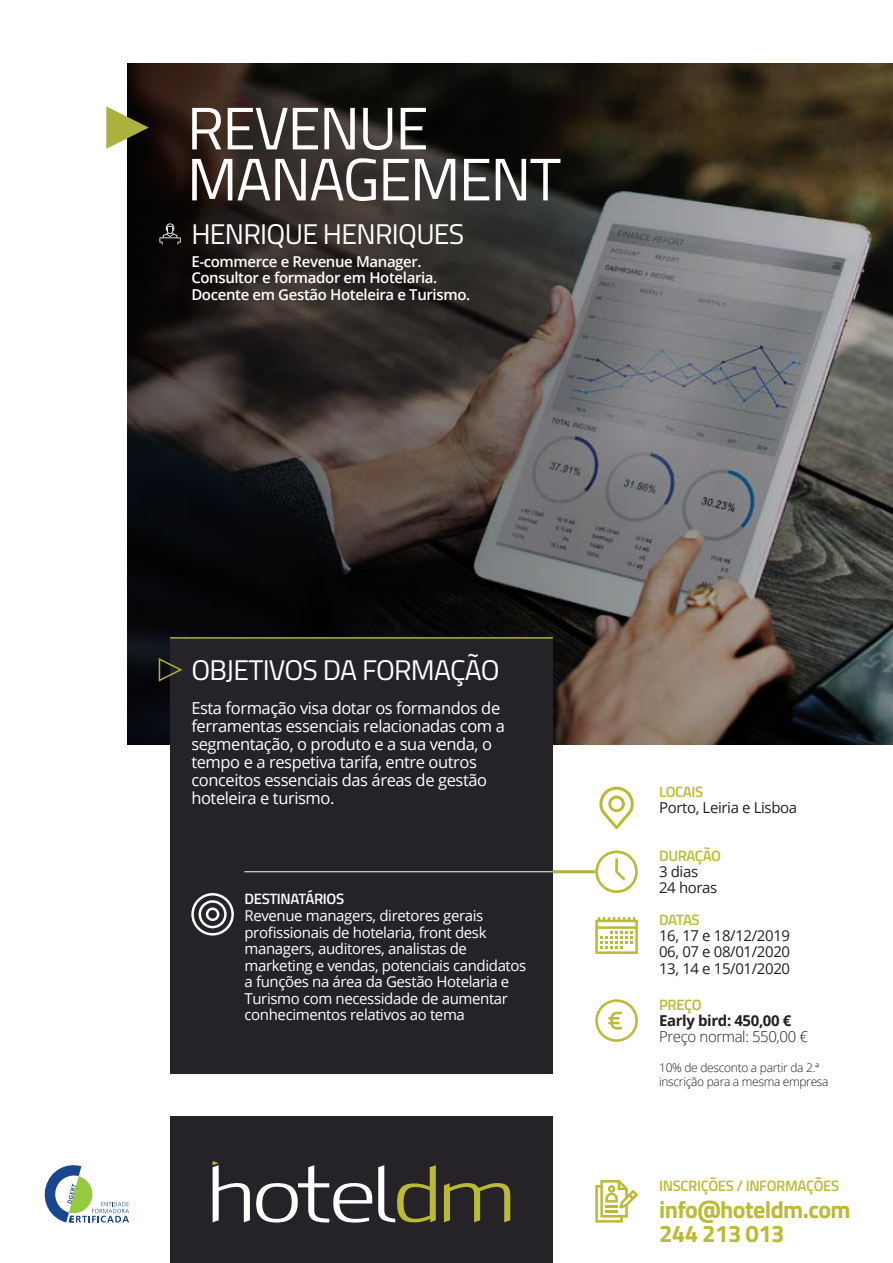
<style>
.page{position:relative;width:893px;height:1263px;background:#fff}
.page>*{position:absolute;margin:0;border:0;box-sizing:border-box;transform-origin:0 0}
.t1{font:60px/51px "Titillium";letter-spacing:-.025em;color:#fff}
.t2{font:28.5px "Titillium";letter-spacing:-.025em;color:#fff}
.t3{font:700 24px/24px "Titillium";letter-spacing:-.025em;color:#bbba33}
.t4{font:16.5px/18px "Open Sans";letter-spacing:-.025em;color:#fff}
.t5{font:15px/16.5px "Open Sans";letter-spacing:-.025em;color:#fff}
.t6{font:600 15px/16.5px "Open Sans";letter-spacing:-.025em;color:#fff}
.t7{font:15px/16.5px "Open Sans";letter-spacing:-.025em;color:#231f20}
.t8{font:600 15px "Titillium";letter-spacing:-.025em;color:#bbba33}
.t9{font:300 15px "Open Sans";letter-spacing:-.025em;color:#231f20}
.t10{font:700 15px "Open Sans";letter-spacing:-.025em;color:#231f20}
.t11{font:600 15px "Titillium";letter-spacing:-.025em;color:#fff}
.t12{font:300 12px/13.5px "Open Sans";letter-spacing:-.025em;color:#231f20}
</style>
<div class="page">
<svg style="left:128px;top:64px;width:765px;height:680px;background:#44403c"></svg>
<div style="left:170px;top:638px;width:383px;height:436px;background:#252328"></div>
<div style="left:170px;top:1116px;width:383px;height:147px;background:#252328"></div>
<svg style="left:157px;top:657px;width:26px;height:25px"></svg>
<hr style="left:170px;top:637px;width:383px;height:2px;background:#acb23d">
<hr style="left:553px;top:870px;width:42px;height:3px;background:#acb23d">
<hr style="left:244px;top:871px;width:309px;height:1px;background:#fff">
<svg style="left:378px;top:1165px;width:58px;height:58px"></svg>
<svg style="left:444px;top:1183px;width:66px;height:39px"></svg>
<svg style="left:256px;top:1165px;width:116px;height:58px"></svg>
<svg style="left:213px;top:1161px;width:37px;height:61px"></svg>
<svg style="left:599px;top:787px;width:35px;height:42px"></svg>
<svg style="left:595px;top:917px;width:43px;height:37px"></svg>
<svg style="left:595px;top:850px;width:43px;height:43px"></svg>
<svg style="left:595px;top:999px;width:43px;height:43px"></svg>
<svg style="left:44px;top:1165px;width:85px;height:57px"></svg>
<svg style="left:191px;top:893px;width:43px;height:42px"></svg>
<svg style="left:159px;top:223px;width:22px;height:21px"></svg>
<svg style="left:106px;top:106px;width:43px;height:43px;background:#77793f"></svg>
<svg style="left:595px;top:1180px;width:43px;height:42px"></svg>
<h1 class="t1" style="left:187px;top:100px;width:376px">REVENUE<br>MANAGEMENT</h1>
<h2 class="t2" style="left:191px;top:213px;width:275px">HENRIQUE HENRIQUES</h2>
<p class="t6" style="left:191px;top:253px;width:280px">E-commerce e Revenue Manager.<br>Consultor e formador em Hotelaria.<br>Docente em Gestão Hoteleira e Turismo.</p>
<h2 class="t2" style="left:191px;top:649px;width:310px">OBJETIVOS DA FORMAÇÃO</h2>
<p class="t4" style="left:191px;top:699px;width:315px">Esta formação visa dotar os formandos de ferramentas essenciais relacionadas com a segmentação, o produto e a sua venda, o tempo e a respetiva tarifa, entre outros conceitos essenciais das áreas de gestão hoteleira e turismo.</p>
<p class="t11" style="left:244px;top:887px;width:101px">DESTINATÁRIOS</p>
<p class="t5" style="left:244px;top:907px;width:283px">Revenue managers, diretores gerais profissionais de hotelaria, front desk managers, auditores, analistas de marketing e vendas, potenciais candidatos a funções na área da Gestão Hotelaria e Turismo com necessidade de aumentar conhecimentos relativos ao tema</p>
<p class="t8" style="left:659px;top:781px;width:46px">LOCAIS</p>
<p class="t7" style="left:659px;top:799px;width:140px">Porto, Leiria e Lisboa</p>
<p class="t8" style="left:659px;top:845px;width:63px">DURAÇÃO</p>
<p class="t7" style="left:659px;top:863px;width:60px">3 dias<br>24 horas</p>
<p class="t7" style="left:659px;top:926px;width:133px;text-align:justify">16, 17 e 18/12/2019<br>06, 07 e 08/01/2020<br>13, 14 e 15/01/2020</p>
<p class="t10" style="left:659px;top:1009px;width:134px">Early bird: 450,00 €</p>
<p class="t9" style="left:659px;top:1026px;width:150px">Preço normal: 550,00 €</p>
<p class="t12" style="left:659px;top:1061px;width:171px">10% de desconto a partir da 2.ª inscrição para a mesma empresa</p>
<p class="t8" style="left:659px;top:908px;width:42px">DATAS</p>
<p class="t8" style="left:659px;top:993px;width:44px">PREÇO</p>
<p class="t8" style="left:659px;top:1174px;width:182px">INSCRIÇÕES / INFORMAÇÕES</p>
<h3 class="t3" style="left:659px;top:1196px;width:193px">info@hoteldm.com<br>244 213 013</h3>
</div>
